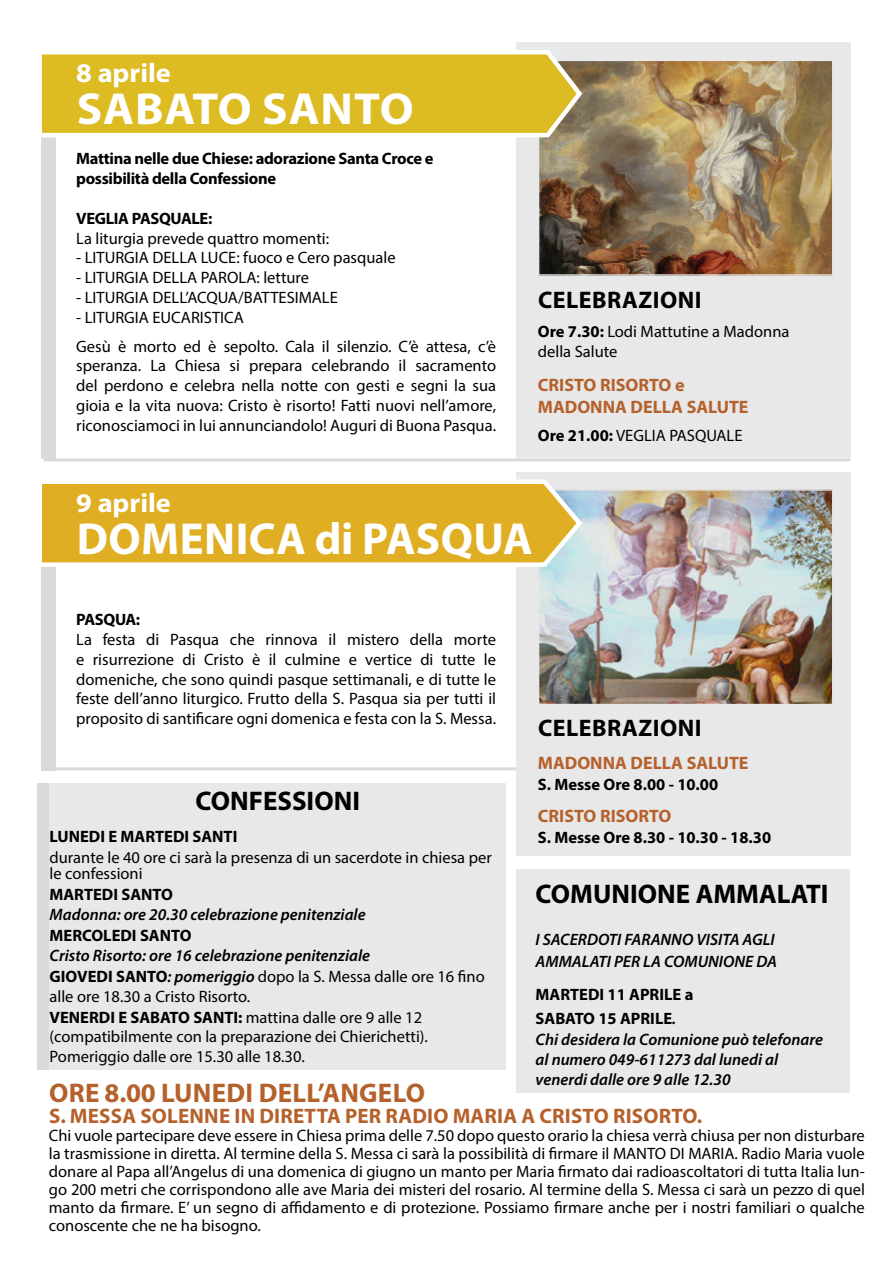
<style>
.page{position:relative;width:893px;height:1263px;background:#fff}
.page>*{position:absolute;margin:0;border:0;box-sizing:border-box;transform-origin:0 0}
.t1{font:700 45px "Myriad Pro";letter-spacing:.01em;color:#fff}
.t2{font:700 45px "Myriad Pro";letter-spacing:.01em;color:#fff;scale:1.05 1}
.t3{font:700 27px "Myriad Pro";color:#000}
.t4{font:700 27px "Myriad Pro";letter-spacing:.01em;color:#b5612c}
.t5{font:700 27px "Myriad Pro";color:#fff;scale:1.05 1}
.t6{font:700 24px "Myriad Pro";letter-spacing:.02em;color:#000}
.t7{font:700 21px "Myriad Pro";letter-spacing:.01em;color:#b5612c}
.t8{font:700 18px "Myriad Pro";color:#b5612c}
.t9{font:16.5px/19.8px "Myriad Pro";color:#000;text-align:justify}
.t10{font:italic 600 16.5px/19.8px "Myriad Pro";color:#000}
.t11{font:700 16.5px/19.8px "Myriad Pro";letter-spacing:-.015em;color:#000}
.s1{font-weight:700}
.s2{font-weight:600;font-style:italic}
</style>
<div class="page">
<div style="left:516px;top:472px;width:334px;height:384px;background:#e8e8e8"></div>
<hr style="left:44px;top:458px;width:806px;height:3px;background:#dadada">
<hr style="left:42px;top:767px;width:474px;height:3px;background:#dadada">
<div style="left:42px;top:59px;width:14px;height:399px;background:#dadada"></div>
<div style="left:42px;top:488px;width:14px;height:282px;background:#dadada"></div>
<div style="left:516px;top:43px;width:334px;height:415px;background:#e8e8e8"></div>
<img style="left:540px;top:62px;width:291px;height:212px">
<div style="left:538px;top:60px;width:295px;height:216px;border:1px solid #fff"></div>
<svg style="left:41px;top:50px;width:544px;height:90px;background:#dfc343"></svg>
<img style="left:540px;top:491px;width:291px;height:212px">
<div style="left:538px;top:489px;width:295px;height:216px;border:1px solid #fff"></div>
<svg style="left:41px;top:479px;width:544px;height:90px;background:#e3ba47"></svg>
<div style="left:38px;top:782px;width:14px;height:287px;background:#dadada"></div>
<div style="left:516px;top:869px;width:334px;height:224px;background:#e8e8e8"></div>
<div style="left:50px;top:782px;width:456px;height:287px;background:#e8e8e8"></div>
<p class="t5" style="left:76px;top:55px;width:92px">8 aprile</p>
<p class="t2" style="left:77px;top:80px;width:322px">SABATO SANTO</p>
<p class="t11" style="left:76px;top:148px;width:359px">Mattina nelle due Chiese: adorazione Santa Croce e possibilità della Confessione</p>
<p class="t11" style="left:76px;top:208px;width:138px">VEGLIA PASQUALE:</p>
<p class="t9" style="left:76px;top:228px;width:254px">La liturgia prevede quattro momenti:</p>
<p class="t9" style="left:76px;top:248px;width:321px">- LITURGIA DELLA LUCE: fuoco e Cero pasquale</p>
<p class="t9" style="left:76px;top:267px;width:234px">- LITURGIA DELLA PAROLA: letture</p>
<p class="t9" style="left:76px;top:287px;width:263px">- LITURGIA DELL’ACQUA/BATTESIMALE</p>
<p class="t9" style="left:76px;top:307px;width:169px">- LITURGIA EUCARISTICA</p>
<p class="t9" style="left:76px;top:336px;width:421px">Gesù è morto ed è sepolto. Cala il silenzio. C’è attesa, c’è speranza. La Chiesa si prepara celebrando il sacramento del perdono e celebra nella notte con gesti e segni la sua gioia e la vita nuova: Cristo è risorto! Fatti nuovi nell’amore, riconosciamoci in lui annunciandolo! Auguri di Buona Pasqua.</p>
<p class="t6" style="left:538px;top:284px;width:165px">CELEBRAZIONI</p>
<p class="t9" style="left:538px;top:321px;width:253px"><span class="s1">Ore 7.30:</span> Lodi Mattutine a Madonna della Salute</p>
<p class="t8" style="left:538px;top:373px;width:148px">CRISTO RISORTO e</p>
<p class="t8" style="left:538px;top:395px;width:212px">MADONNA DELLA SALUTE</p>
<p class="t9" style="left:538px;top:426px;width:206px"><span class="s1">Ore 21.00:</span> VEGLIA PASQUALE</p>
<p class="t5" style="left:76px;top:485px;width:92px">9 aprile</p>
<p class="t1" style="left:77px;top:509px;width:458px">DOMENICA di PASQUA</p>
<p class="t11" style="left:76px;top:609px;width:66px">PASQUA:</p>
<p class="t9" style="left:76px;top:629px;width:421px">La festa di Pasqua che rinnova il mistero della morte e risurrezione di Cristo è il culmine e vertice di tutte le domeniche, che sono quindi pasque settimanali, e di tutte le feste dell’anno liturgico. Frutto della S. Pasqua sia per tutti il proposito di santificare ogni domenica e festa con la S. Messa.</p>
<p class="t6" style="left:538px;top:713px;width:165px">CELEBRAZIONI</p>
<p class="t8" style="left:538px;top:751px;width:212px">MADONNA DELLA SALUTE</p>
<p class="t11" style="left:538px;top:774px;width:182px">S. Messe Ore 8.00 - 10.00</p>
<p class="t8" style="left:538px;top:804px;width:135px">CRISTO RISORTO</p>
<p class="t11" style="left:538px;top:827px;width:235px">S. Messe Ore 8.30 - 10.30 - 18.30</p>
<p class="t3" style="left:196px;top:783px;width:166px">CONFESSIONI</p>
<p class="t11" style="left:50px;top:826px;width:189px">LUNEDI E MARTEDI SANTI</p>
<p class="t9" style="left:50px;top:847px;width:444px">durante le 40 ore ci sarà la presenza di un sacerdote in chiesa per</p>
<p class="t9" style="left:50px;top:863px;width:95px">le confessioni</p>
<p class="t11" style="left:50px;top:884px;width:125px">MARTEDI SANTO</p>
<p class="t10" style="left:50px;top:904px;width:318px">Madonna: ore 20.30 celebrazione penitenziale</p>
<p class="t11" style="left:50px;top:925px;width:143px">MERCOLEDI SANTO</p>
<p class="t10" style="left:50px;top:945px;width:322px">Cristo Risorto: ore 16 celebrazione penitenziale</p>
<p class="t9" style="left:50px;top:966px;width:437px"><span class="s1">GIOVEDI SANTO</span><span class="s2">: pomeriggio</span> dopo la S. Messa dalle ore 16 fino alle ore 18.30 a Cristo Risorto.</p>
<p class="t9" style="left:50px;top:1007px;width:380px;text-align:left"><span class="s1">VENERDI E SABATO SANTI:</span> mattina dalle ore 9 alle 12 (compatibilmente con la preparazione dei Chierichetti).<br>Pomeriggio dalle ore 15.30 alle 18.30.</p>
<p class="t4" style="left:49px;top:1075px;width:377px">ORE 8.00 LUNEDI DELL’ANGELO</p>
<p class="t7" style="left:49px;top:1102px;width:655px">S. MESSA SOLENNE IN DIRETTA PER RADIO MARIA A CRISTO RISORTO.</p>
<p class="t9" style="left:49px;top:1126px;width:818px;line-height:18px">Chi vuole partecipare deve essere in Chiesa prima delle 7.50 dopo questo orario la chiesa verrà chiusa per non disturbare la trasmissione in diretta. Al termine della S. Messa ci sarà la possibilità di firmare il MANTO DI MARIA. Radio Maria vuole donare al Papa all’Angelus di una domenica di giugno un manto per Maria firmato dai radioascoltatori di tutta Italia lun&shy;go 200 metri che corrispondono alle ave Maria dei misteri del rosario. Al termine della S. Messa ci sarà un pezzo di quel manto da firmare. E’ un segno di affidamento e di protezione. Possiamo firmare anche per i nostri familiari o qualche conoscente che ne ha bisogno.</p>
<p class="t3" style="left:536px;top:876px;width:295px">COMUNIONE AMMALATI</p>
<p class="t10" style="left:536px;top:928px;width:243px;line-height:22.5px">I SACERDOTI FARANNO VISITA AGLI<br>AMMALATI PER LA COMUNIONE DA</p>
<p class="t11" style="left:536px;top:984px;width:159px">MARTEDI 11 APRILE a</p>
<p class="t11" style="left:536px;top:1008px;width:142px">SABATO 15 APRILE<span class="s2">.</span></p>
<p class="t10" style="left:536px;top:1029px;width:289px">Chi desidera la Comunione può telefonare al numero 049-611273 dal lunedi al venerdi dalle ore 9 alle 12.30</p>
</div>
